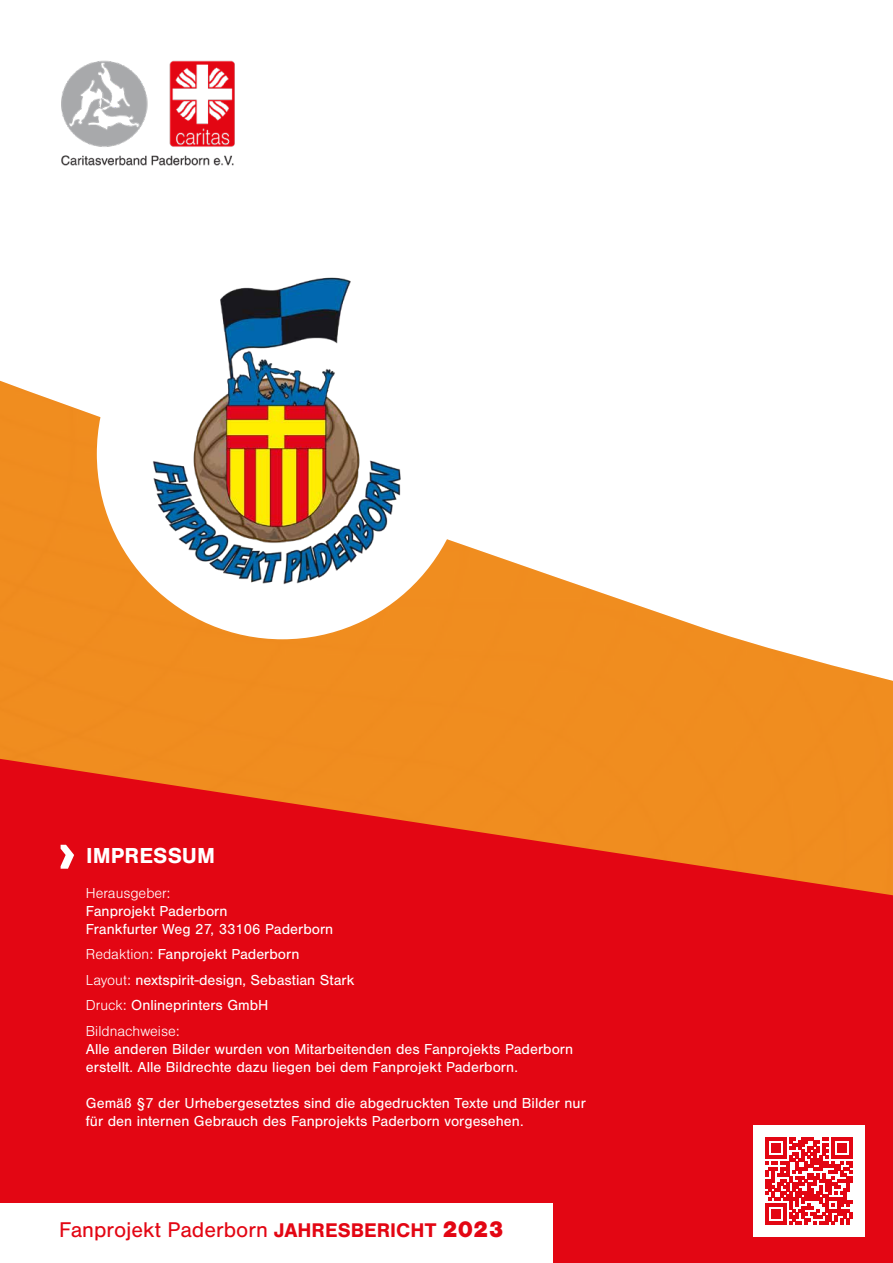
<style>
.page{position:relative;width:893px;height:1263px;background:#fff}
.page>*{position:absolute;margin:0;border:0;box-sizing:border-box;transform-origin:0 0}
.t1{font:700 22.5px "Nimbus San";color:#fff}
.t2{font:22.05px "Nimbus San";color:#e30613}
.t3{font:15px/18px "Nimbus San";color:#fff}
.t4{font:300 15px "Nimbus San";color:#fff}
.s1{font-weight:300}
.s2{font-weight:700;font-size:20.55px}
.s3{font-weight:900;font-size:23.4px}
</style>
<div class="page">
<img style="left:0;top:381px;width:893px;height:378px">
<svg style="left:0;top:759px;width:893px;height:504px;background:#e41a14"></svg>
<svg style="left:61px;top:845px;width:13px;height:24px"></svg>
<div style="left:0;top:1203px;width:553px;height:60px;background:#fff"></div>
<div style="left:753px;top:1125px;width:111px;height:112px;background:#fff"></div>
<svg style="left:765px;top:1137px;width:87px;height:88px"></svg>
<img style="left:61px;top:60px;width:174px;height:106px">
<div style="left:100px;top:271px;width:365px;height:365px;background:#fff;border-radius:50%"></div>
<img style="left:151px;top:277px;width:250px;height:310px">
<h1 class="t1" style="left:86px;top:843px;width:130px">IMPRESSUM</h1>
<p class="t4" style="left:86px;top:885px;width:86px">Herausgeber:</p>
<p class="t3" style="left:86px;top:902px;width:249px">Fanprojekt Paderborn<br>Frankfurter Weg 27, 33106 Paderborn</p>
<p class="t3" style="left:86px;top:942px;width:270px;line-height:25.5px"><span class="s1">Redaktion:</span> Fanprojekt Paderborn<br><span class="s1">Layout:</span> nextspirit-design, Sebastian Stark<br><span class="s1">Druck:</span> Onlineprinters GmbH<br><span class="s1">Bildnachweise:</span></p>
<p class="t3" style="left:86px;top:1040px;width:489px">Alle anderen Bilder wurden von Mitarbeitenden des Fanprojekts Paderborn erstellt. Alle Bildrechte dazu liegen bei dem Fanprojekt Paderborn.</p>
<p class="t3" style="left:86px;top:1094px;width:501px">Gemäß §7 der Urhebergesetztes sind die abgedruckten Texte und Bilder nur für den internen Gebrauch des Fanprojekts Paderborn vorgesehen.</p>
<h2 class="t2" style="left:59px;top:1218px;width:446px">Fanprojekt Paderborn <span class="s2">JAHRESBERICHT</span> <span class="s3">2023</span></h2>
</div>
